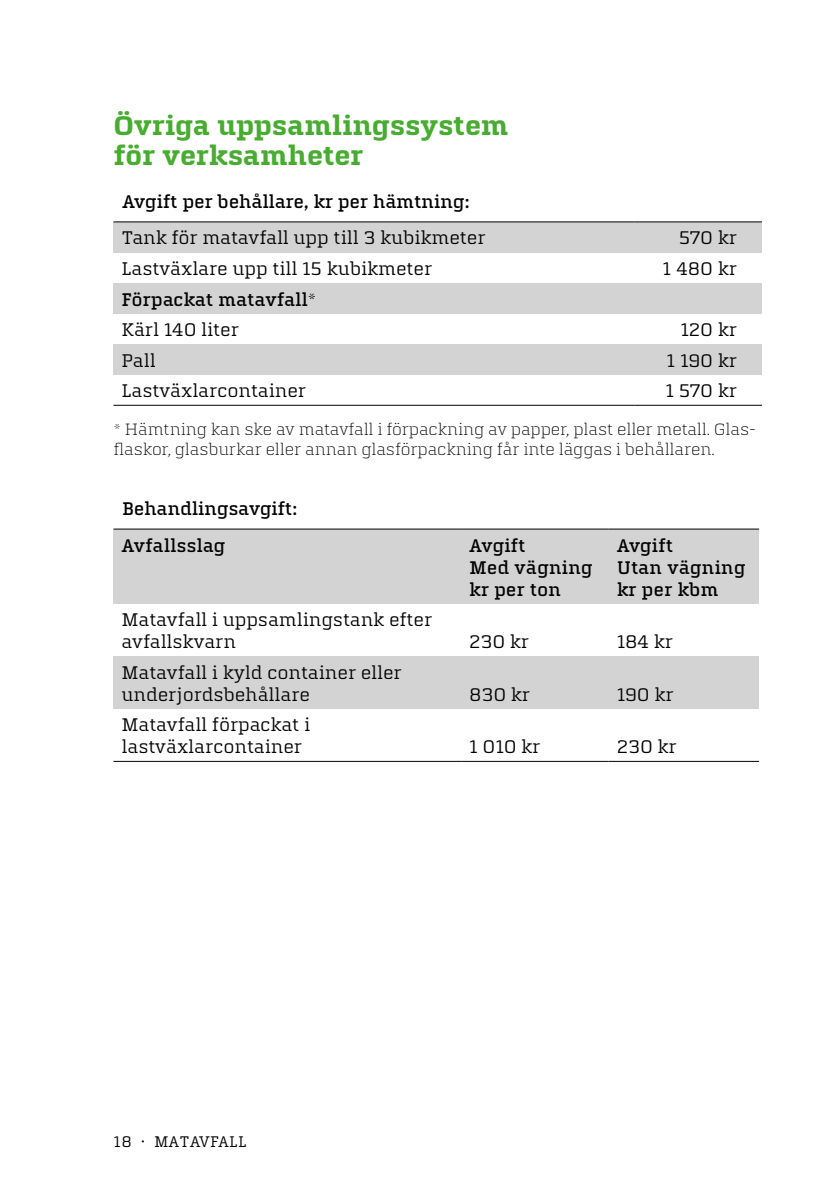
<style>
.page{position:relative;width:840px;height:1191px;background:#fff}
.page>*{position:absolute;margin:0;border:0;box-sizing:border-box;transform-origin:0 0}
.t1{font:700 28px/30px "Quitador For Jarfalla";letter-spacing:-.01em;color:#47ac30}
.t2{font:19px/22px "Quitador For Jarfalla";letter-spacing:-.01em;color:#000}
.t3{font:500 19px "Quitador For Jarfalla";letter-spacing:-.02em;color:#000}
.t4{font:300 17px/20px "Quitador For Jarfalla";letter-spacing:-.01em;color:#000}
.t5{font:16px "Quitador For Jarfalla";color:#000}
.s1{font-weight:400}
.s2{font-size:18px}
</style>
<div class="page">
<hr style="left:113px;top:761px;width:348px;height:1px;background:#000">
<hr style="left:461px;top:761px;width:147px;height:1px;background:#000">
<hr style="left:608px;top:761px;width:150px;height:1px;background:#000">
<div style="left:608px;top:656px;width:150px;height:53px;background:#d2d3d2"></div>
<div style="left:461px;top:656px;width:147px;height:53px;background:#d2d3d2"></div>
<div style="left:113px;top:656px;width:348px;height:53px;background:#d2d3d2"></div>
<hr style="left:113px;top:405px;width:521px;height:1px;background:#000">
<hr style="left:634px;top:405px;width:127px;height:1px;background:#000">
<div style="left:634px;top:344px;width:127px;height:31px;background:#d2d3d2"></div>
<div style="left:113px;top:344px;width:521px;height:31px;background:#d2d3d2"></div>
<div style="left:634px;top:283px;width:127px;height:30px;background:#d2d3d2"></div>
<div style="left:113px;top:283px;width:521px;height:30px;background:#d2d3d2"></div>
<div style="left:113px;top:222px;width:521px;height:30px;background:#d2d3d2"></div>
<div style="left:634px;top:222px;width:127px;height:30px;background:#d2d3d2"></div>
<hr style="left:113px;top:221px;width:521px;height:1px;background:#000">
<hr style="left:634px;top:221px;width:127px;height:1px;background:#000">
<div style="left:113px;top:529px;width:348px;height:74px;background:#d2d3d2"></div>
<div style="left:461px;top:529px;width:147px;height:74px;background:#d2d3d2"></div>
<div style="left:608px;top:529px;width:150px;height:74px;background:#d2d3d2"></div>
<hr style="left:113px;top:529px;width:348px;height:1px;background:#000">
<hr style="left:461px;top:529px;width:147px;height:1px;background:#000">
<hr style="left:608px;top:529px;width:150px;height:1px;background:#000">
<h3 class="t1" style="left:113px;top:110px;width:396px">Övriga uppsamlingssystem för verksamheter</h3>
<p class="t3" style="left:122px;top:191px;width:349px">Avgift per behållare, kr per hämtning:</p>
<p class="t2" style="left:121px;top:227px;width:365px">Tank för matavfall upp till 3 kubikmeter</p>
<p class="t2" style="left:678px;top:227px;width:59px">570 kr</p>
<p class="t2" style="left:121px;top:258px;width:312px">lastväxlare upp till 15 kubikmeter</p>
<p class="t2" style="left:662px;top:258px;width:76px">1 480 kr</p>
<p class="t3" style="left:121px;top:289px;width:196px">Förpackat matavfall<span class="s1">*</span></p>
<p class="t2" style="left:121px;top:319px;width:119px">Kärl 140 liter</p>
<p class="t2" style="left:680px;top:319px;width:58px">120 kr</p>
<p class="t2" style="left:121px;top:349px;width:36px">Pall</p>
<p class="t2" style="left:666px;top:349px;width:72px">1 190 kr</p>
<p class="t2" style="left:121px;top:380px;width:186px">lastväxlarcontainer</p>
<p class="t2" style="left:665px;top:380px;width:73px">1 570 kr</p>
<p class="t4" style="left:113px;top:419px;width:643px">* Hämtning kan ske av matavfall i förpackning av papper, plast eller metall. Glas&shy;flaskor, glasburkar eller annan glasförpackning får inte läggas i behållaren.</p>
<p class="t3" style="left:122px;top:498px;width:177px">Behandlingsavgift:</p>
<p class="t3" style="left:121px;top:535px;width:105px">Avfallsslag</p>
<p class="t3" style="left:469px;top:535px;width:58px">Avgift</p>
<p class="t3" style="left:616px;top:535px;width:58px">Avgift</p>
<p class="t3" style="left:469px;top:557px;width:125px">Med vägning</p>
<p class="t3" style="left:616px;top:557px;width:130px">Utan vägning</p>
<p class="t3" style="left:469px;top:579px;width:94px">kr per ton</p>
<p class="t3" style="left:616px;top:579px;width:103px">kr per kbm</p>
<p class="t2" style="left:121px;top:609px;width:312px">Matavfall i uppsamlingstank efter avfallskvarn</p>
<p class="t2" style="left:469px;top:631px;width:61px">230 kr</p>
<p class="t2" style="left:616px;top:631px;width:58px">184 kr</p>
<p class="t2" style="left:121px;top:661px;width:282px">Matavfall i kyld container eller underjordsbehållare</p>
<p class="t2" style="left:121px;top:714px;width:190px">Matavfall förpackat i lastväxlarcontainer</p>
<p class="t2" style="left:469px;top:683px;width:62px">830 kr</p>
<p class="t2" style="left:616px;top:683px;width:58px">190 kr</p>
<p class="t2" style="left:469px;top:736px;width:73px">1 010 kr</p>
<p class="t2" style="left:616px;top:736px;width:61px">230 kr</p>
<p class="t5" style="left:113px;top:1132px;width:135px">18 <span class="s2">·</span> MATAVFAll</p>
</div>
